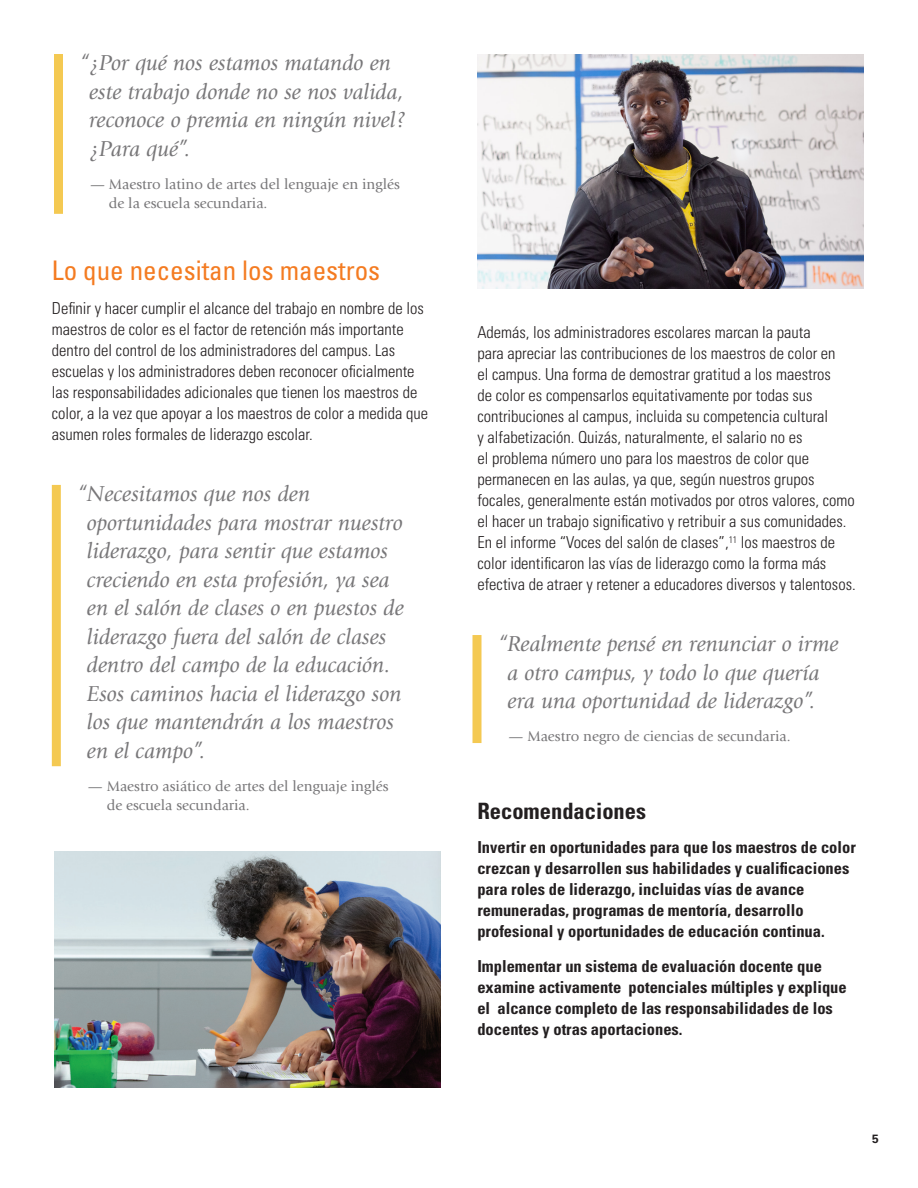
<style>
.page{position:relative;width:918px;height:1188px;background:#fff}
.page>*{position:absolute;margin:0;border:0;box-sizing:border-box;transform-origin:0 0}
.What_teachers_want_n{font:condensed 27px "Univers LT Std";color:#f47b21}
.quotes{font:italic 22.5px/28.5px "Giovanni Std";color:#787779}
.recommendation_title{font:700 condensed 22.5px "Univers LT Std";color:#231f20}
.Main{font:300 condensed 16.5px/21px "Univers LT Std";color:#231f20}
.recommendation{font:700 condensed 16.5px/21px "Univers LT Std";color:#231f20}
.Quoters{font:15px/19.5px "Giovanni Std";color:#787779}
.t1{font:700 12px "Univers LT Std";color:#231f20}
</style>
<div class="page">
<div style="left:52px;top:485px;width:9px;height:281px;background:#f4c952"></div>
<div style="left:54px;top:54px;width:9px;height:160px;background:#f4c952"></div>
<div style="left:472px;top:635px;width:10px;height:108px;background:#f4c952"></div>
<img style="left:54px;top:851px;width:387px;height:236px">
<img style="left:478px;top:54px;width:386px;height:234px">
<p class="quotes" style="left:89px;top:49px;width:318px;text-indent:-10px">“¿Por qué nos estamos matando en este trabajo donde no se nos valida, reconoce o premia en ningún nivel? ¿Para qué”.</p>
<p class="Quoters" style="left:109px;top:174px;width:293px;text-indent:-19px">— Maestro latino de artes del lenguaje en inglés de la escuela secundaria.</p>
<p class="What_teachers_want_n" style="left:52px;top:253px;width:330px">Lo que necesitan los maestros</p>
<p class="Main" style="left:52px;top:298px;width:378px">Definir y hacer cumplir el alcance del trabajo en nombre de los maestros de color es el factor de retención más importante dentro del control de los administradores del campus. Las escuelas y los administradores deben reconocer oficialmente las responsabilidades adicionales que tienen los maestros de color, a la vez que apoyar a los maestros de color a medida que asumen roles formales de liderazgo escolar.</p>
<p class="quotes" style="left:87px;top:480px;width:318px;text-indent:-10px">“Necesitamos que nos den oportunidades para mostrar nuestro liderazgo, para sentir que estamos creciendo en esta profesión, ya sea en el salón de clases o en puestos de liderazgo fuera del salón de clases dentro del campo de la educación.<br>Esos caminos hacia el liderazgo son los que mantendrán a los maestros en el campo”.</p>
<p class="Quoters" style="left:107px;top:776px;width:283px;text-indent:-19px">— Maestro asiático de artes del lenguaje inglés de escuela secundaria.</p>
<p class="Main" style="left:477px;top:322px;width:380px">Además, los administradores escolares marcan la pauta<br>para apreciar las contribuciones de los maestros de color en<br>el campus. Una forma de demostrar gratitud a los maestros<br>de color es compensarlos equitativamente por todas sus contribuciones al campus, incluida su competencia cultural<br>y alfabetización. Quizás, naturalmente, el salario no es<br>el problema número uno para los maestros de color que permanecen en las aulas, ya que, según nuestros grupos focales, generalmente están motivados por otros valores, como el hacer un trabajo significativo y retribuir a sus comunidades.<br>En el informe “Voces del salón de clases”,<sup>11</sup> los maestros de color identificaron las vías de liderazgo como la forma más efectiva de atraer y retener a educadores diversos y talentosos.</p>
<p class="quotes" style="left:498px;top:630px;width:342px;text-align:center">“Realmente pensé en renunciar o irme a otro campus, y todo lo que quería era una oportunidad de liderazgo”.</p>
<p class="Quoters" style="left:508px;top:727px;width:284px">— Maestro negro de ciencias de secundaria.</p>
<p class="recommendation_title" style="left:477px;top:797px;width:170px">Recomendaciones</p>
<p class="recommendation" style="left:477px;top:837px;width:380px">Invertir en oportunidades para que los maestros de color crezcan y desarrollen sus habilidades y cualificaciones para roles de liderazgo, incluidas vías de avance remuneradas, programas de mentoría, desarrollo profesional y oportunidades de educación continua.</p>
<p class="recommendation" style="left:477px;top:955px;width:371px">Implementar un sistema de evaluación docente que examine activamente potenciales múltiples y explique el alcance completo de las responsabilidades de los docentes y otras aportaciones.</p>
<p class="t1" style="left:872px;top:1131px;width:8px">5</p>
</div>
